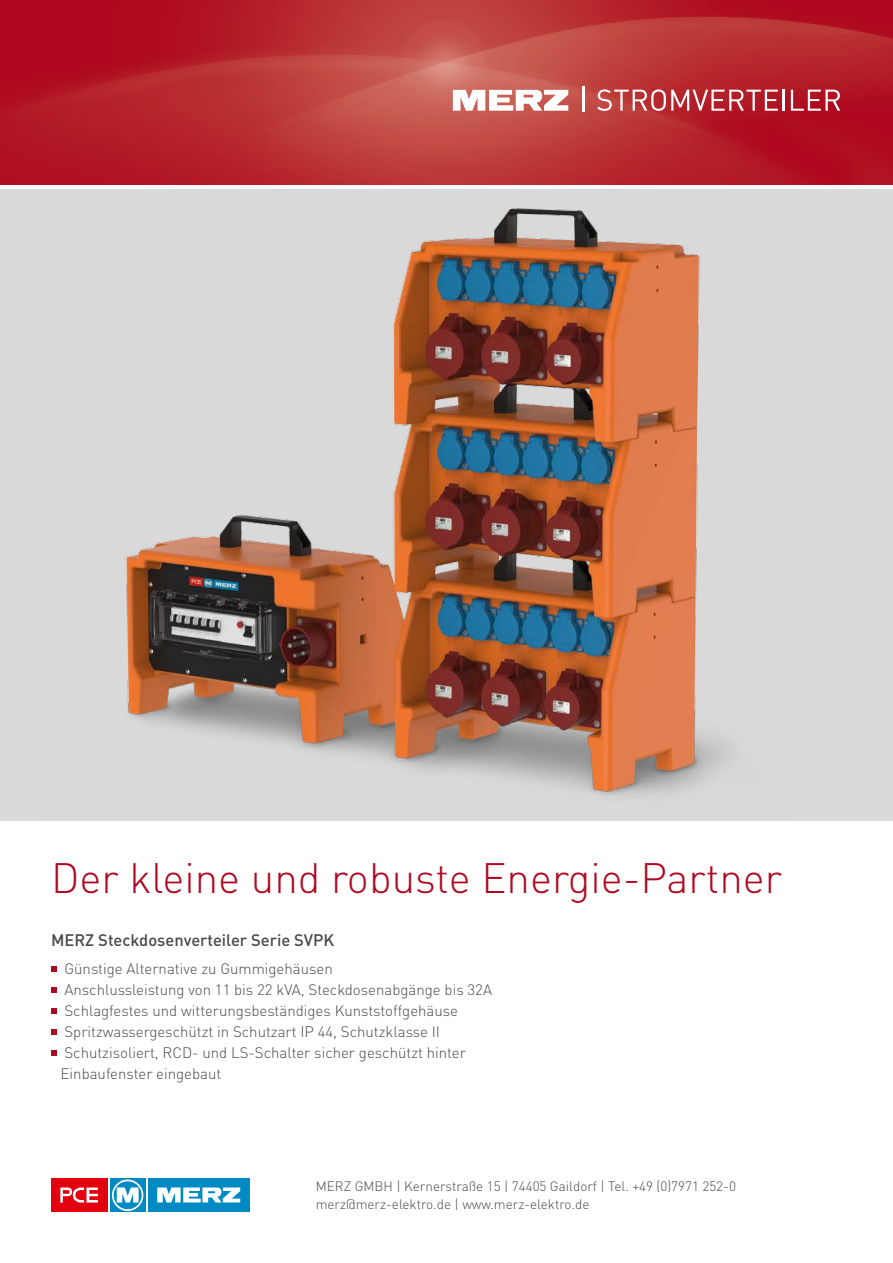
<style>
.page{position:relative;width:893px;height:1263px;background:#fff}
.page>*{position:absolute;margin:0;border:0;box-sizing:border-box;transform-origin:0 0}
.Headline_Produktvort{font:300 42px "DIN";color:#af0820}
.Aufzählung_Titel{font:500 16.5px "DIN";color:#494948}
.Aufzählung_Titel-2{font:300 15px/21px "DIN";color:#494948}
.t1{font:300 13.5px "DIN";color:#494948}
</style>
<div class="page">
<div style="left:0;top:189px;width:893px;height:632px;background:#dadada"></div>
<img style="left:0;top:0;width:893px;height:185px">
<div style="left:148px;top:1178px;width:102px;height:34px;background:#008ac4"></div>
<div style="left:110px;top:1178px;width:35px;height:34px;background:#008ac4"></div>
<svg style="left:112px;top:1179px;width:31px;height:32px"></svg>
<svg style="left:114px;top:1181px;width:28px;height:28px"></svg>
<svg style="left:117px;top:1187px;width:22px;height:15px"></svg>
<svg style="left:157px;top:1187px;width:83px;height:15px"></svg>
<div style="left:51px;top:1178px;width:56px;height:34px;background:#e3000f"></div>
<svg style="left:60px;top:1187px;width:38px;height:15px"></svg>
<img style="left:125px;top:208px;width:606px;height:588px">
<svg style="left:453px;top:90px;width:115px;height:21px"></svg>
<hr style="left:583px;top:86px;width:2px;height:26px;background:#fff">
<svg style="left:597px;top:89px;width:181px;height:22px"></svg>
<hr style="left:782px;top:90px;width:3px;height:21px;background:#fff">
<svg style="left:791px;top:90px;width:49px;height:21px"></svg>
<svg style="left:51px;top:966px;width:6px;height:6px"></svg>
<svg style="left:51px;top:987px;width:6px;height:6px"></svg>
<svg style="left:51px;top:1008px;width:6px;height:6px"></svg>
<svg style="left:51px;top:1029px;width:6px;height:6px"></svg>
<svg style="left:51px;top:1050px;width:6px;height:6px"></svg>
<p class="Headline_Produktvort" style="left:51px;top:852px;width:733px">Der kleine und robuste Energie-Partner</p>
<p class="Aufzählung_Titel" style="left:51px;top:929px;width:285px">MERZ Steckdosenverteiler Serie SVPK</p>
<p class="Aufzählung_Titel-2" style="left:64px;top:958px;width:270px">Günstige Alternative zu Gummigehäusen</p>
<p class="Aufzählung_Titel-2" style="left:64px;top:979px;width:429px">Anschlussleistung von 11 bis 22 kVA, Steckdosenabgänge bis 32A</p>
<p class="Aufzählung_Titel-2" style="left:64px;top:1000px;width:395px">Schlagfestes und witterungsbeständiges Kunststoffgehäuse</p>
<p class="Aufzählung_Titel-2" style="left:64px;top:1021px;width:377px">Spritzwassergeschützt in Schutzart IP 44, Schutzklasse II</p>
<p class="Aufzählung_Titel-2" style="left:61px;top:1042px;width:407px">Schutzisoliert, RCD- und LS-Schalter sicher geschützt hinter<br>Einbaufenster eingebaut</p>
<p class="t1" style="left:316px;top:1177px;width:422px">MERZ GMBH | Kernerstraße 15 | 74405 Gaildorf | Tel. +49 (0)7971 252-0</p>
<p class="t1" style="left:316px;top:1195px;width:275px">merz@merz-elektro.de | www.merz-elektro.de</p>
</div>
